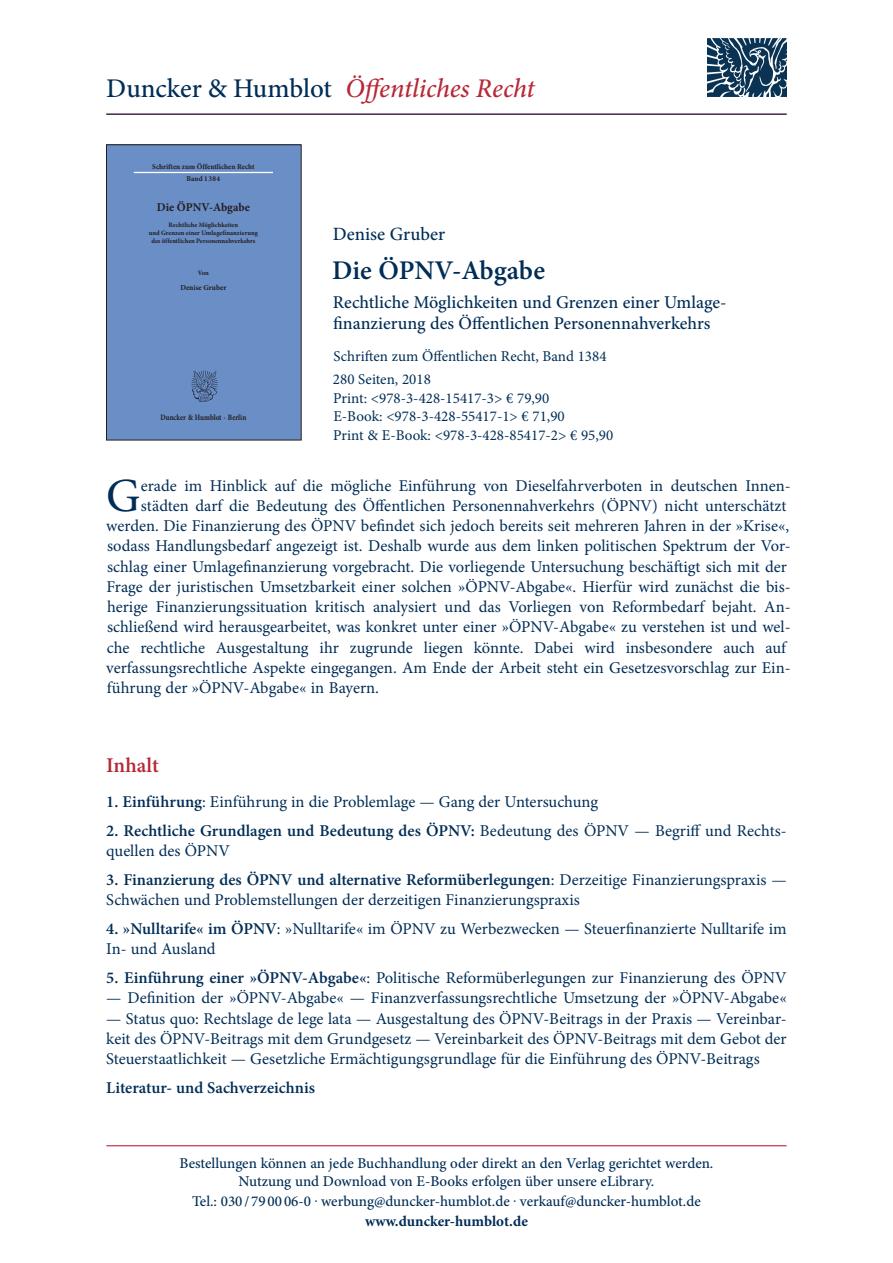
<style>
.page{position:relative;width:893px;height:1263px;background:#fff}
.page>*{position:absolute;margin:0;border:0;box-sizing:border-box;transform-origin:0 0}
.t1{font:47.7px "Minion Pro";color:#002d56}
.t2{font:italic 500 27px "Minion Pro";letter-spacing:-.005em;color:#b72837}
.t3{font:600 27px "Minion Pro";color:#002d56}
.t4{font:600 21px "Minion Pro";color:#b72837}
.t5{font:500 18.75px "Minion Pro";color:#002d56}
.t6{font:500 18px/21px "Minion Pro";color:#002d56}
.t7{font:16.5px/20.2px "Minion Pro";color:#002d56}
.t8{font:600 16.5px "Minion Pro";color:#002d56}
.t9{font:500 15px/18px "Minion Pro";color:#002d56;text-align:center}
.t10{font:15px/18.8px "Minion Pro";color:#002d56}
.t11{font:700 15px "Minion Pro";color:#002d56}
.t12{font:700 11.85px "Minion Pro";color:#231f20}
.t13{font:700 8.1px "Minion Pro";letter-spacing:-.005em;color:#231f20;scale:.86 1}
.t14{font:700 7.65px "Minion Pro";color:#231f20}
.t15{font:700 7.35px/12px "Minion Pro";color:#231f20;text-align:center}
.t16{font:700 6.6px/7.9px "Minion Pro";color:#231f20;text-align:center}
.s1{font-style:normal;color:#002d56}
.s2{font-weight:600}
</style>
<div class="page">
<hr style="left:106px;top:1145px;width:681px;height:1px;background:#b72837">
<div style="left:106px;top:145px;width:195px;height:295px;background:#6a8ec6"></div>
<hr style="left:134px;top:172px;width:139px;height:1px;background:#fff">
<img style="left:191px;top:370px;width:27px;height:32px">
<div style="left:106px;top:145px;width:195px;height:295px;border:1px solid #231f20"></div>
<img style="left:707px;top:38px;width:79px;height:59px">
<hr style="left:106px;top:114px;width:681px;height:1px;background:#002d56">
<h2 class="t2" style="left:106px;top:70px;width:430px"><span class="s1">Duncker &amp; Humblot</span> Öffentliches Recht</h2>
<p class="t15" style="left:152px;top:160px;width:104px">Schriften zum Öffentlichen Recht<br>Band 1384</p>
<p class="t12" style="left:157px;top:199px;width:94px">Die ÖPNV-Abgabe</p>
<p class="t16" style="left:149px;top:221px;width:110px">Rechtliche Möglichkeiten<br>und Grenzen einer Umlagefinanzierung des öffentlichen Personennahverkehrs</p>
<p class="t16" style="left:198px;top:268px;width:13px">Von</p>
<p class="t14" style="left:180px;top:282px;width:48px">Denise Gruber</p>
<p class="t13" style="left:160px;top:412px;width:102px">Duncker &amp; Humblot · Berlin</p>
<p class="t5" style="left:333px;top:222px;width:114px">Denise Gruber</p>
<h2 class="t3" style="left:332px;top:252px;width:214px">Die ÖPNV-Abgabe</h2>
<p class="t6" style="left:333px;top:292px;width:395px">Rechtliche Möglichkeiten und Grenzen einer Umlage&shy;finanzierung des Öffentlichen Personennahverkehrs</p>
<p class="t10" style="left:333px;top:345px;width:275px;line-height:23px">Schriften zum Öffentlichen Recht, Band 1384<br>280 Seiten, 2018</p>
<p class="t10" style="left:333px;top:389px;width:282px">Print: &lt;978-3-428-15417-3&gt; € 79,90<br>E-Book: &lt;978-3-428-55417-1&gt; € 71,90<br>Print &amp; E-Book: &lt;978-3-428-85417-2&gt; € 95,90</p>
<h1 class="t1" style="left:106px;top:464px;width:36px">G</h1>
<p class="t7" style="left:141px;top:475px;width:651px">erade im Hinblick auf die mögliche Einführung von Dieselfahrverboten in deutschen Innen-</p>
<p class="t7" style="left:141px;top:495px;width:647px">städten darf die Bedeutung des Öffentlichen Personennahverkehrs (ÖPNV) nicht unterschätzt</p>
<p class="t7" style="left:106px;top:516px;width:684px">werden. Die Finanzierung des ÖPNV befindet sich jedoch bereits seit mehreren Jahren in der »Krise«,</p>
<p class="t7" style="left:107px;top:536px;width:685px">sodass Handlungsbedarf angezeigt ist. Deshalb wurde aus dem linken politischen Spektrum der Vor-</p>
<p class="t7" style="left:107px;top:556px;width:681px">schlag einer Umlagefinanzierung vorgebracht. Die vorliegende Untersuchung beschäftigt sich mit der</p>
<p class="t7" style="left:106px;top:576px;width:686px">Frage der juristischen Umsetzbarkeit einer solchen »ÖPNV-Abgabe«. Hierfür wird zunächst die bis-</p>
<p class="t7" style="left:107px;top:597px;width:685px">herige Finanzierungssituation kritisch analysiert und das Vorliegen von Reformbedarf bejaht. An-</p>
<p class="t7" style="left:107px;top:617px;width:685px">schließend wird herausgearbeitet, was konkret unter einer »ÖPNV-Abgabe« zu verstehen ist und wel-</p>
<p class="t7" style="left:107px;top:637px;width:681px">che rechtliche Ausgestaltung ihr zugrunde liegen könnte. Dabei wird insbesondere auch auf</p>
<p class="t7" style="left:106px;top:657px;width:686px">verfassungsrechtliche Aspekte eingegangen. Am Ende der Arbeit steht ein Gesetzesvorschlag zur Ein-</p>
<p class="t7" style="left:107px;top:678px;width:274px">führung der »ÖPNV-Abgabe« in Bayern.</p>
<p class="t4" style="left:106px;top:751px;width:54px">Inhalt</p>
<p class="t7" style="left:106px;top:792px;width:493px"><span class="s2">1. Einführung</span>: Einführung in die Problemlage — Gang der Untersuchung</p>
<p class="t7" style="left:106px;top:821px;width:682px"><span class="s2">2. Rechtliche Grundlagen und Bedeutung des ÖPNV:</span> Bedeutung des ÖPNV — Begriff und Rechts&shy;quellen des ÖPNV</p>
<p class="t7" style="left:106px;top:870px;width:682px"><span class="s2">3. Finanzierung des ÖPNV und alternative Reformüberlegungen</span>: Derzeitige Finanzierungspraxis —<br>Schwächen und Problemstellungen der derzeitigen Finanzierungspraxis</p>
<p class="t7" style="left:106px;top:919px;width:682px"><span class="s2">4. »Nulltarife« im ÖPNV</span>: »Nulltarife« im ÖPNV zu Werbezwecken — Steuerfinanzierte Nulltarife im<br>In- und Ausland</p>
<p class="t7" style="left:106px;top:968px;width:682px"><span class="s2">5. Einführung einer »ÖPNV-Abgabe«</span>: Politische Reformüberlegungen zur Finanzierung des ÖPNV</p>
<p class="t7" style="left:106px;top:988px;width:682px">— Definition der »ÖPNV-Abgabe« — Finanzverfassungsrechtliche Umsetzung der »ÖPNV-Abgabe«</p>
<p class="t7" style="left:106px;top:1008px;width:682px;text-align:justify">— Status quo: Rechtslage de lege lata — Ausgestaltung des ÖPNV-Beitrags in der Praxis — Vereinbar&shy;keit des ÖPNV-Beitrags mit dem Grundgesetz — Vereinbarkeit des ÖPNV-Beitrags mit dem Gebot der Steuerstaatlichkeit — Gesetzliche Ermächtigungsgrundlage für die Einführung des ÖPNV-Beitrags</p>
<p class="t8" style="left:106px;top:1076px;width:210px">Literatur- und Sachverzeichnis</p>
<p class="t9" style="left:179px;top:1154px;width:535px">Bestellungen können an jede Buchhandlung oder direkt an den Verlag gerichtet werden.<br>Nutzung und Download von E-Books erfolgen über unsere eLibrary.</p>
<p class="t9" style="left:192px;top:1192px;width:510px">Tel.: 030 / 79 00 06-0 . werbung@duncker-humblot.de . verkauf@duncker-humblot.de</p>
<p class="t11" style="left:365px;top:1210px;width:164px">www.duncker-humblot.de</p>
</div>
